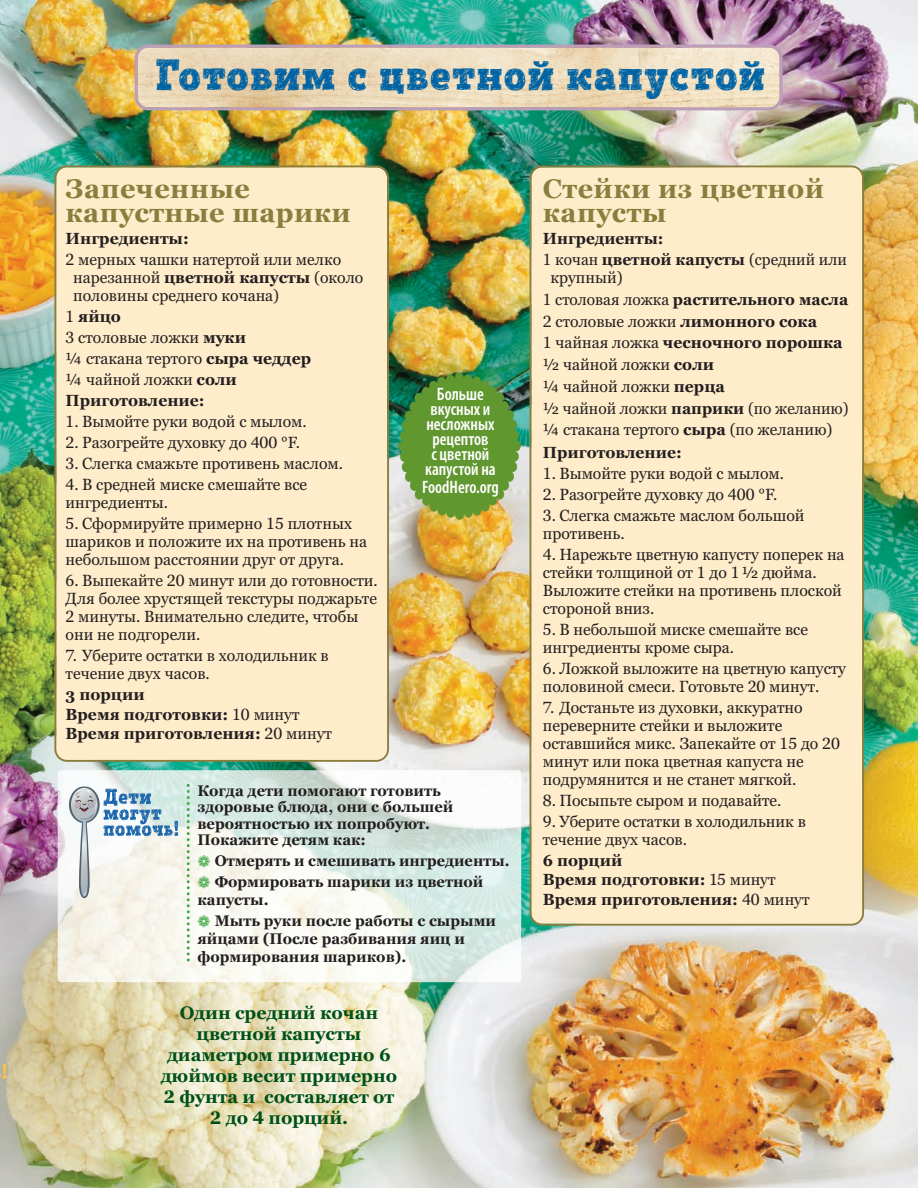
<style>
.page{position:relative;width:918px;height:1188px;background:#fff}
.page>*{position:absolute;margin:0;border:0;box-sizing:border-box;transform-origin:0 0}
.t1{font:42px "Posterizer KG Sketch";letter-spacing:.04em;color:#0063a4}
.t2{font:700 27px/24px "Georgia";letter-spacing:.015em;color:#8b7d3d}
.t3{font:700 18px/21px "Georgia Pro";letter-spacing:-.005em;color:#005119;text-align:center}
.t4{font:600 condensed 18px/15px "Myriad Pro";color:#fff;text-align:center;scale:.96 1}
.t5{font:16.2px/18px "Georgia Pro";color:#231f20}
.t6{font:16.2px/21.8px "Georgia Pro";color:#231f20;scale:.96 1}
.t7{font:700 16.2px/19.5px "Georgia";color:#231f20}
.t8{font:700 16.2px "Georgia";color:#231f20;scale:.96 1}
.t9{font:700 15.3px/16.5px "Georgia";color:#231f20;scale:.96 1}
.t10{font:700 15.3px/21px "Georgia";color:#231f20;scale:.95 1}
.s1{font-weight:700}
.s2{font-family:"Georgia Pro";font-weight:400}
.s3{color:#3ca742}
</style>
<div class="page">
<img style="left:0;top:0;width:918px;height:1188px">
<div style="left:530px;top:165px;width:334px;height:761px;background:#feecca"></div>
<div style="left:54px;top:165px;width:335px;height:597px;background:#feecca"></div>
<svg style="left:135px;top:45px;width:648px;height:65px;background:#e7d4b9"></svg>
<img style="left:58px;top:770px;width:463px;height:212px">
<svg style="left:187px;top:784px;width:3px;height:178px"></svg>
<img style="left:398px;top:372px;width:123px;height:148px">
<svg style="left:0;top:1064px;width:7px;height:15px"></svg>
<svg style="left:69px;top:786px;width:31px;height:37px"></svg>
<svg style="left:71px;top:788px;width:107px;height:110px"></svg>
<h1 class="t1" style="left:156px;top:51px;width:611px">Готовим с цветной капустой</h1>
<h2 class="t2" style="left:66px;top:176px;width:287px">Запеченные капустные шарики</h2>
<p class="t7" style="left:66px;top:229px;width:125px">Ингредиенты:</p>
<p class="t5" style="left:73px;top:251px;width:292px;text-indent:-8px">2 мерных чашки натертой или мелко нарезанной <span class="s1">цветной капусты</span> (около половины среднего кочана)</p>
<p class="t5" style="left:66px;top:306px;width:247px;line-height:21px">1 <span class="s1">яйцо<br></span>3 столовые ложки <span class="s1">муки<br></span>¼ стакана тертого <span class="s1">сыра чеддер </span>¼ чайной ложки <span class="s1">соли</span></p>
<p class="t7" style="left:66px;top:391px;width:141px">Приготовление:</p>
<p class="t5" style="left:66px;top:413px;width:243px">1. Вымойте руки водой с мылом.</p>
<p class="t5" style="left:66px;top:434px;width:236px">2. Разогрейте духовку до 400 °F.</p>
<p class="t5" style="left:66px;top:455px;width:279px">3. Слегка смажьте противень маслом.</p>
<p class="t5" style="left:66px;top:476px;width:243px">4. В средней миске смешайте все ингредиенты.</p>
<p class="t5" style="left:66px;top:515px;width:303px">5. Сформируйте примерно 15 плотных шариков и положите их на противень на небольшом расстоянии друг от друга.</p>
<p class="t5" style="left:66px;top:572px;width:314px">6. Выпекайте 20 минут или до готовности.<br>Для более хрустящей текстуры поджарьте 2 минуты. Внимательно следите, чтобы они не подгорели.</p>
<p class="t5" style="left:66px;top:647px;width:265px">7. Уберите остатки в холодильник в течение двух часов.</p>
<p class="t7" style="left:66px;top:685px;width:268px">3 порции<br>Время подготовки: <span class="s2">10 минут<br></span>Время приготовления: <span class="s2">20 минут</span></p>
<p class="t4" style="left:425px;top:388px;width:75px">Больше вкусных и несложных рецептов<br>с цветной капустой на</p>
<p class="t4" style="left:422px;top:481px;width:81px">FoodHero.org</p>
<p class="t9" style="left:197px;top:782px;width:268px">Когда дети помогают готовить здоровые блюда, они с большей вероятностью их попробуют.<br>Покажите детям как:</p>
<p class="t10" style="left:197px;top:850px;width:330px"><span class="s3">❁</span> Отмерять и смешивать ингредиенты. <span class="s3">❁</span> Формировать шарики из цветной</p>
<p class="t9" style="left:197px;top:889px;width:313px;line-height:21px">капусты.<br><span class="s3">❁</span> Мыть руки после работы с сырыми</p>
<p class="t9" style="left:197px;top:930px;width:280px;line-height:18px">яйцами (После разбивания яиц и формирования шариков).</p>
<p class="t3" style="left:161px;top:1002px;width:238px">Один средний кочан цветной капусты диаметром примерно 6 дюймов весит примерно<br>2 фунта и составляет от<br>2 до 4 порций.</p>
<h2 class="t2" style="left:543px;top:176px;width:283px">Стейки из цветной капусты</h2>
<p class="t8" style="left:543px;top:229px;width:127px">Ингредиенты:</p>
<p class="t6" style="left:550px;top:251px;width:310px;line-height:18px;text-indent:-8px">1 кочан <span class="s1">цветной капусты</span> (средний или крупный)</p>
<p class="t6" style="left:543px;top:289px;width:320px">1 столовая ложка <span class="s1">растительного масла<br></span>2 столовые ложки <span class="s1">лимонного сока<br></span>1 чайная ложка <span class="s1">чесночного порошка </span>½ чайной ложки <span class="s1">соли<br></span>¼ чайной ложки <span class="s1">перца<br></span>½ чайной ложки <span class="s1">паприки</span> (по желанию) ¼ стакана тертого <span class="s1">сыра</span> (по желанию)</p>
<p class="t7" style="left:543px;top:443px;width:141px">Приготовление:</p>
<p class="t5" style="left:543px;top:464px;width:243px">1. Вымойте руки водой с мылом.</p>
<p class="t5" style="left:543px;top:485px;width:236px">2. Разогрейте духовку до 400 °F.</p>
<p class="t5" style="left:543px;top:506px;width:263px">3. Слегка смажьте маслом большой противень.</p>
<p class="t5" style="left:543px;top:545px;width:303px">4. Нарежьте цветную капусту поперек на стейки толщиной от 1 до 1 ½ дюйма.<br>Выложите стейки на противень плоской стороной вниз.</p>
<p class="t5" style="left:543px;top:620px;width:267px">5. В небольшой миске смешайте все ингредиенты кроме сыра.</p>
<p class="t5" style="left:543px;top:659px;width:305px">6. Ложкой выложите на цветную капусту половиной смеси. Готовьте 20 минут.</p>
<p class="t5" style="left:543px;top:698px;width:299px">7. Достаньте из духовки, аккуратно переверните стейки и выложите оставшийся микс. Запекайте от 15 до 20 минут или пока цветная капуста не подрумянится и не станет мягкой.</p>
<p class="t5" style="left:543px;top:791px;width:240px">8. Посыпьте сыром и подавайте.</p>
<p class="t5" style="left:543px;top:812px;width:265px">9. Уберите остатки в холодильник в течение двух часов.</p>
<p class="t7" style="left:543px;top:850px;width:268px">6 порций<br>Время подготовки: <span class="s2">15 минут<br></span>Время приготовления: <span class="s2">40 минут</span></p>
</div>
